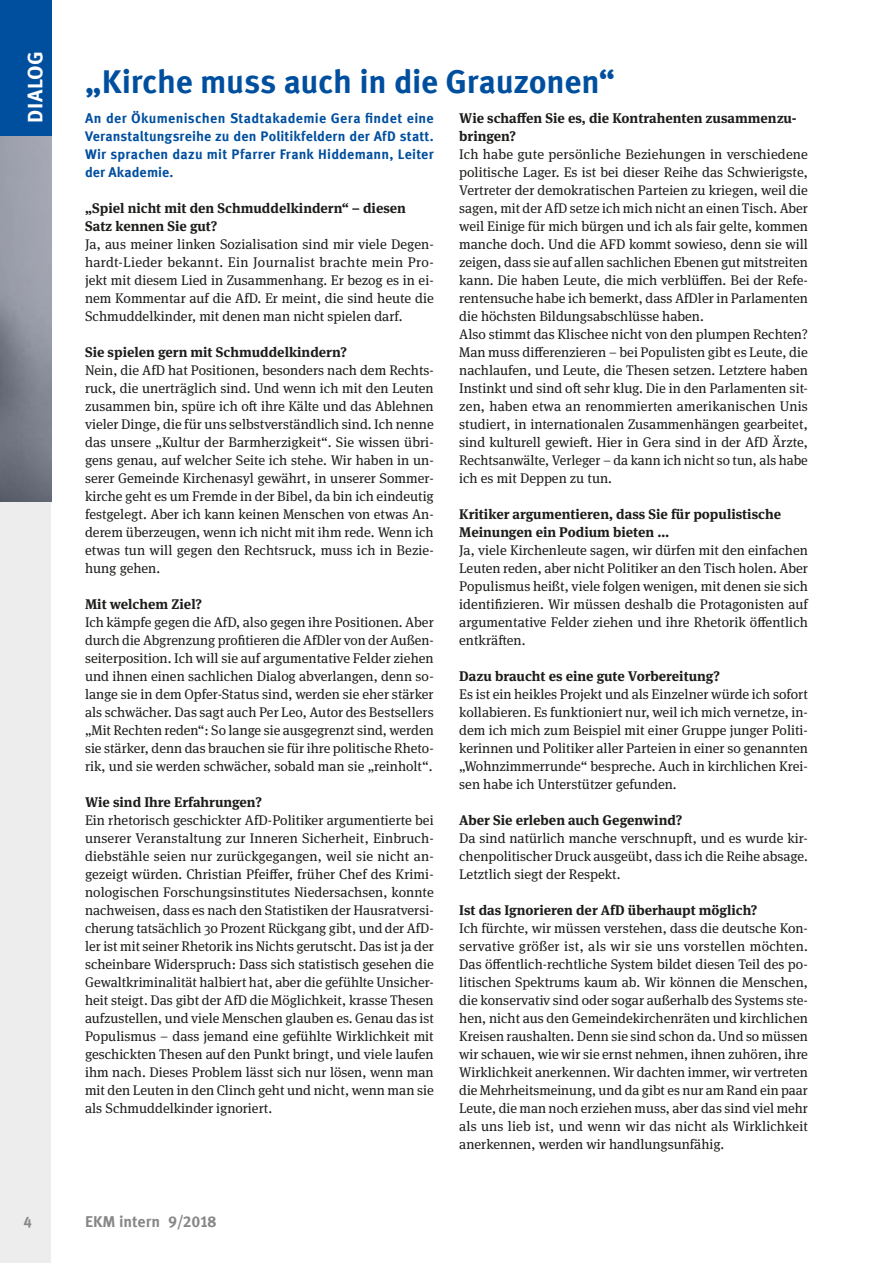
<style>
.page{position:relative;width:893px;height:1263px;background:#fff}
.page>*{position:absolute;margin:0;border:0;box-sizing:border-box;transform-origin:0 0}
.H1_22pt{font:700 33px "Meta Offc";letter-spacing:-.01em;color:#004f9f}
.t1{font:700 21px "Meta Offc";letter-spacing:.025em;color:#fff}
.t2{font:700 15.75px "Meta Offc";color:#878787}
.t3{font:700 15px "Meta Offc";color:#878787}
.Fließtext{font:13.95px/18px "Meta Serif OT";color:#1d1d1b;text-align:justify}
.H7_10_5pt_fett{font:700 13.95px/18px "Meta Serif OT";color:#1d1d1b}
.Teaser{font:700 13.95px/18px "Meta Offc";letter-spacing:.01em;color:#004f9f;text-align:justify}
</style>
<div class="page">
<div style="left:0;top:0;width:51px;height:1263px;background:#ededed"></div>
<img style="left:0;top:136px;width:51px;height:365px">
<div style="left:0;top:0;width:51px;height:136px;background:#004f9f"></div>
<p class="t1" style="left:23px;top:123px;width:73px;rotate:-90deg">DIALOG</p>
<p class="H1_22pt" style="left:85px;top:62px;width:532px">„Kirche muss auch in die Grauzonen“</p>
<p class="Teaser" style="left:85px;top:110px;width:350px">An der Ökumenischen Stadtakademie Gera findet eine Veranstaltungsreihe zu den Politikfeldern der AfD statt.<br>Wir sprachen dazu mit Pfarrer Frank Hiddemann, Leiter der Akademie.</p>
<p class="H7_10_5pt_fett" style="left:85px;top:199px;width:322px">„Spiel nicht mit den Schmuddelkindern“ – diesen<br>Satz kennen Sie gut?</p>
<p class="Fließtext" style="left:85px;top:235px;width:350px">Ja, aus meiner linken Sozialisation sind mir viele Degen&shy;hardt-Lieder bekannt. Ein Journalist brachte mein Pro&shy;jekt mit diesem Lied in Zusammenhang. Er bezog es in ei&shy;nem Kommentar auf die AfD. Er meint, die sind heute die Schmuddelkinder, mit denen man nicht spielen darf.</p>
<p class="H7_10_5pt_fett" style="left:85px;top:343px;width:263px">Sie spielen gern mit Schmuddelkindern?</p>
<p class="Fließtext" style="left:85px;top:361px;width:350px">Nein, die AfD hat Positionen, besonders nach dem Rechts&shy;ruck, die unerträglich sind. Und wenn ich mit den Leuten zusammen bin, spüre ich oft ihre Kälte und das Ablehnen vieler Dinge, die für uns selbstverständlich sind. Ich nenne das unsere „Kultur der Barmherzigkeit“. Sie wissen übri&shy;gens genau, auf welcher Seite ich stehe. Wir haben in un&shy;serer Gemeinde Kirchenasyl gewährt, in unserer Sommer&shy;kirche geht es um Fremde in der Bibel, da bin ich eindeutig festgelegt. Aber ich kann keinen Menschen von etwas An&shy;derem überzeugen, wenn ich nicht mit ihm rede. Wenn ich etwas tun will gegen den Rechtsruck, muss ich in Bezie&shy;hung gehen.</p>
<p class="H7_10_5pt_fett" style="left:85px;top:595px;width:119px">Mit welchem Ziel?</p>
<p class="Fließtext" style="left:85px;top:613px;width:350px">Ich kämpfe gegen die AfD, also gegen ihre Positionen. Aber durch die Abgrenzung profitieren die AfDler von der Außen&shy;seiterposition. Ich will sie auf argumentative Felder ziehen und ihnen einen sachlichen Dialog abverlangen, denn so&shy;lange sie in dem Opfer-Status sind, werden sie eher stärker als schwächer. Das sagt auch Per Leo, Autor des Bestsellers „Mit Rechten reden“: So lange sie ausgegrenzt sind, werden sie stärker, denn das brauchen sie für ihre politische Rheto&shy;rik, und sie werden schwächer, sobald man sie „reinholt“.</p>
<p class="H7_10_5pt_fett" style="left:85px;top:793px;width:178px">Wie sind Ihre Erfahrungen?</p>
<p class="Fließtext" style="left:85px;top:811px;width:350px">Ein rhetorisch geschickter AfD-Politiker argumentierte bei unserer Veranstaltung zur Inneren Sicherheit, Einbruch&shy;diebstähle seien nur zurückgegangen, weil sie nicht an&shy;gezeigt würden. Christian Pfeiffer, früher Chef des Krimi&shy;nologischen Forschungsinstitutes Niedersachsen, konnte nachweisen, dass es nach den Statistiken der Hausratversi&shy;cherung tatsächlich 30 Prozent Rückgang gibt, und der AfD&shy;ler ist mit seiner Rhetorik ins Nichts gerutscht. Das ist ja der scheinbare Widerspruch: Dass sich statistisch gesehen die Gewaltkriminalität halbiert hat, aber die gefühlte Unsicher&shy;heit steigt. Das gibt der AfD die Möglichkeit, krasse Thesen aufzustellen, und viele Menschen glauben es. Genau das ist Populismus – dass jemand eine gefühlte Wirklichkeit mit geschickten Thesen auf den Punkt bringt, und viele laufen ihm nach. Dieses Problem lässt sich nur lösen, wenn man mit den Leuten in den Clinch geht und nicht, wenn man sie als Schmuddelkinder ignoriert.</p>
<p class="H7_10_5pt_fett" style="left:459px;top:109px;width:339px">Wie schaffen Sie es, die Kontrahenten zusammenzu&shy;bringen?</p>
<p class="Fließtext" style="left:459px;top:145px;width:350px">Ich habe gute persönliche Beziehungen in verschiedene politische Lager. Es ist bei dieser Reihe das Schwierigste, Vertreter der demokratischen Parteien zu kriegen, weil die sagen, mit der AfD setze ich mich nicht an einen Tisch. Aber weil Einige für mich bürgen und ich als fair gelte, kommen manche doch. Und die AFD kommt sowieso, denn sie will zeigen, dass sie auf allen sachlichen Ebenen gut mitstreiten kann. Die haben Leute, die mich verblüffen. Bei der Refe&shy;rentensuche habe ich bemerkt, dass AfDler in Parlamenten die höchsten Bildungsabschlüsse haben.</p>
<p class="Fließtext" style="left:459px;top:325px;width:350px">Also stimmt das Klischee nicht von den plumpen Rechten?</p>
<p class="Fließtext" style="left:459px;top:343px;width:350px">Man muss differenzieren – bei Populisten gibt es Leute, die nachlaufen, und Leute, die Thesen setzen. Letztere haben Instinkt und sind oft sehr klug. Die in den Parlamenten sit&shy;zen, haben etwa an renommierten amerikanischen Unis studiert, in internationalen Zusammenhängen gearbeitet, sind kulturell gewieft. Hier in Gera sind in der AfD Ärzte, Rechtsanwälte, Verleger – da kann ich nicht so tun, als habe ich es mit Deppen zu tun.</p>
<p class="H7_10_5pt_fett" style="left:459px;top:505px;width:323px">Kritiker argumentieren, dass Sie für populistische<br>Meinungen ein Podium bieten …</p>
<p class="Fließtext" style="left:459px;top:541px;width:350px">Ja, viele Kirchenleute sagen, wir dürfen mit den einfachen Leuten reden, aber nicht Politiker an den Tisch holen. Aber Populismus heißt, viele folgen wenigen, mit denen sie sich identifizieren. Wir müssen deshalb die Protagonisten auf argumentative Felder ziehen und ihre Rhetorik öffentlich entkräften.</p>
<p class="H7_10_5pt_fett" style="left:459px;top:667px;width:262px">Dazu braucht es eine gute Vorbereitung?</p>
<p class="Fließtext" style="left:459px;top:685px;width:350px">Es ist ein heikles Projekt und als Einzelner würde ich sofort kollabieren. Es funktioniert nur, weil ich mich vernetze, in&shy;dem ich mich zum Beispiel mit einer Gruppe junger Politi&shy;kerinnen und Politiker aller Parteien in einer so genannten „Wohnzimmerrunde“ bespreche. Auch in kirchlichen Krei&shy;sen habe ich Unterstützer gefunden.</p>
<p class="H7_10_5pt_fett" style="left:459px;top:811px;width:225px">Aber Sie erleben auch Gegenwind?</p>
<p class="Fließtext" style="left:459px;top:829px;width:350px">Da sind natürlich manche verschnupft, und es wurde kir&shy;chenpolitischer Druck ausgeübt, dass ich die Reihe absage.<br>Letztlich siegt der Respekt.</p>
<p class="H7_10_5pt_fett" style="left:459px;top:901px;width:300px">Ist das Ignorieren der AfD überhaupt möglich?</p>
<p class="Fließtext" style="left:459px;top:919px;width:350px">Ich fürchte, wir müssen verstehen, dass die deutsche Kon&shy;servative größer ist, als wir sie uns vorstellen möchten.<br>Das öffentlich-rechtliche System bildet diesen Teil des po&shy;litischen Spektrums kaum ab. Wir können die Menschen, die konservativ sind oder sogar außerhalb des Systems ste&shy;hen, nicht aus den Gemeindekirchenräten und kirchlichen Kreisen raushalten. Denn sie sind schon da. Und so müssen wir schauen, wie wir sie ernst nehmen, ihnen zuhören, ihre Wirklichkeit anerkennen. Wir dachten immer, wir vertreten die Mehrheitsmeinung, und da gibt es nur am Rand ein paar Leute, die man noch erziehen muss, aber das sind viel mehr als uns lieb ist, und wenn wir das nicht als Wirklichkeit anerkennen, werden wir handlungsunfähig.</p>
<p class="t3" style="left:23px;top:1213px;width:10px">4</p>
<p class="t2" style="left:85px;top:1212px;width:133px">EKM intern 9/2018</p>
</div>
